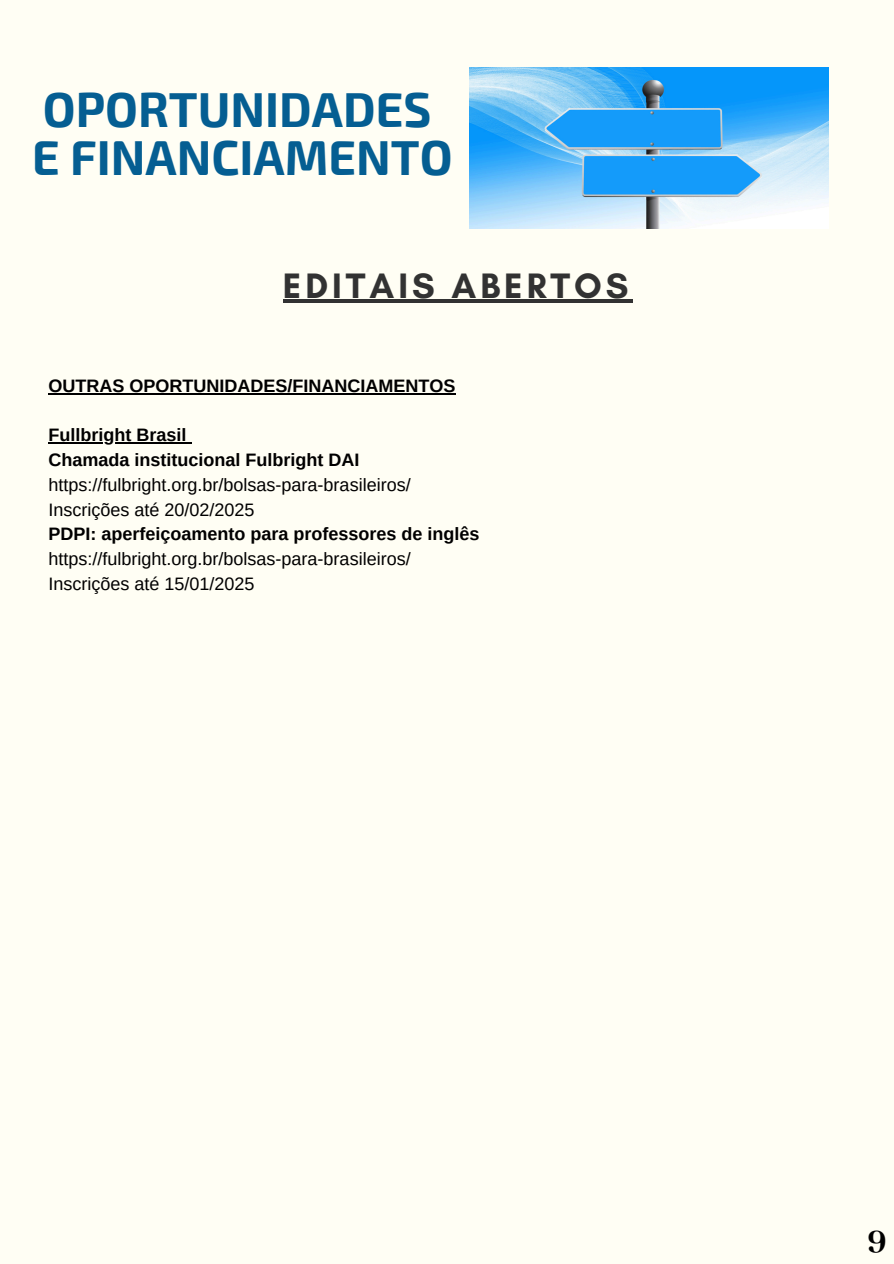
<style>
.page{position:relative;width:894px;height:1264px;background:#fff}
.page>*{position:absolute;margin:0;border:0;box-sizing:border-box;transform-origin:0 0}
.t1{font:700 48px/48.2px "Exo 2";color:#055e92}
.t2{font:700 36px "Glacial Indifference";letter-spacing:.11em;color:#323232}
.t3{font:800 36px "Abhaya Libre";color:#000}
.t4{font:18px "Arimo";color:#000}
.t5{font:700 18px "Arimo";color:#000}
</style>
<div class="page">
<div style="left:0;top:0;width:893px;height:1263px;background:#fffef4"></div>
<img style="left:469px;top:67px;width:359px;height:161px">
<hr style="left:48px;top:393px;width:407px;height:1px;background:#000">
<hr style="left:48px;top:442px;width:138px;height:1px;background:#000">
<hr style="left:283px;top:300px;width:22px;height:3px;background:#323232">
<hr style="left:305px;top:300px;width:327px;height:3px;background:#323232">
<p class="t1" style="left:32px;top:83px;width:422px">OPORTUNIDADES<br>E FINANCIAMENTO</p>
<p class="t2" style="left:283px;top:263px;width:347px">EDITAIS ABERTOS</p>
<h1 class="t5" style="left:48px;top:375px;width:408px">OUTRAS OPORTUNIDADES/FINANCIAMENTOS</h1>
<p class="t5" style="left:48px;top:425px;width:139px">Fullbright Brasil</p>
<h2 class="t5" style="left:48px;top:450px;width:312px">Chamada institucional Fulbright DAI</h2>
<h3 class="t4" style="left:48px;top:474px;width:363px">https://fulbright.org.br/bolsas-para-brasileiros/</h3>
<p class="t4" style="left:48px;top:499px;width:208px">Inscrições até 20/02/2025</p>
<p class="t5" style="left:48px;top:524px;width:432px">PDPI: aperfeiçoamento para professores de inglês</p>
<p class="t4" style="left:48px;top:549px;width:363px">https://fulbright.org.br/bolsas-para-brasileiros/</p>
<p class="t4" style="left:48px;top:573px;width:208px">Inscrições até 15/01/2025</p>
<p class="t3" style="left:867px;top:1220px;width:21px">9</p>
</div>
